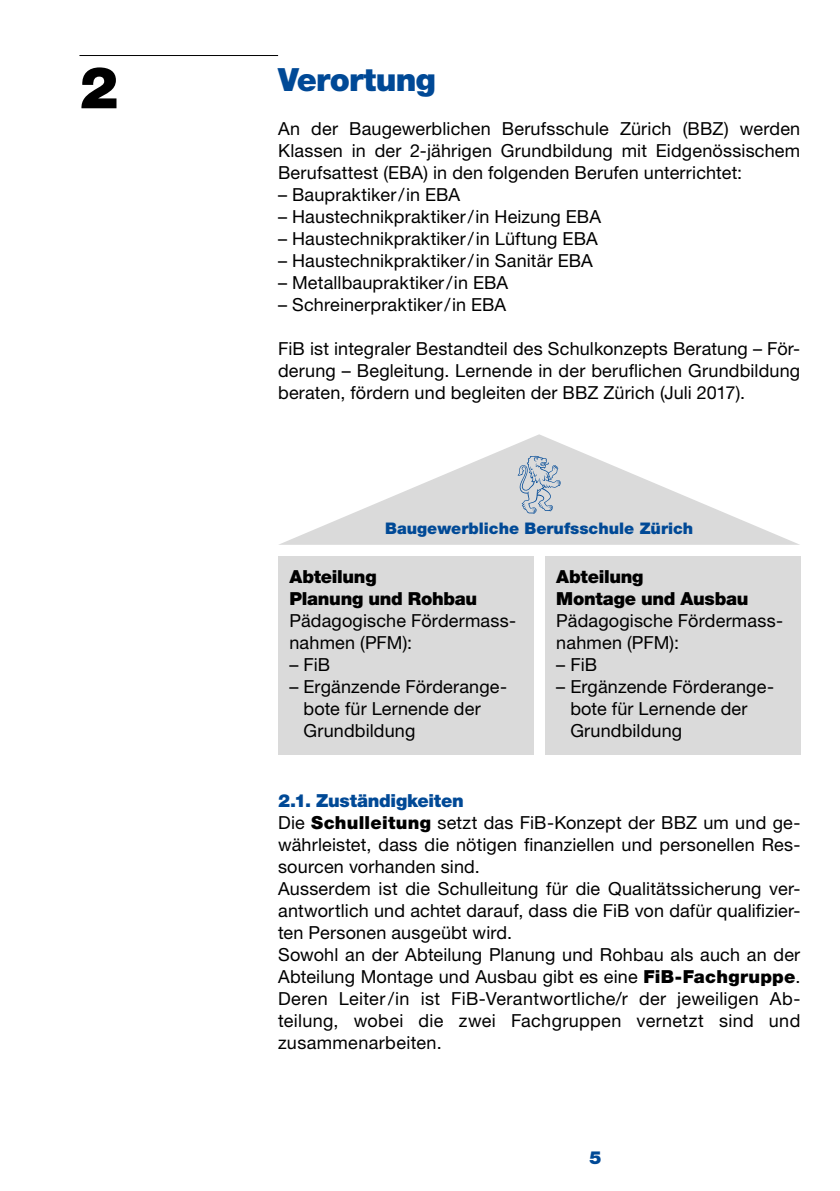
<style>
.page{position:relative;width:840px;height:1191px;background:#fff}
.page>*{position:absolute;margin:0;border:0;box-sizing:border-box;transform-origin:0 0}
.t1{font:900 58px "Helvetica Neue LT Std";color:#000}
.t2{font:900 32px "Helvetica Neue LT Std";letter-spacing:-.025em;color:#004996}
.t3{font:18px/22px "Helvetica Neue LT Std";letter-spacing:.01em;color:#000}
.t4{font:900 18px/22px "Helvetica Neue LT Std";letter-spacing:-.015em;color:#000}
.t5{font:900 18px "Helvetica Neue LT Std";color:#004996}
.t6{font:900 16px "Helvetica Neue LT Std";color:#004996}
.s1{font-weight:900;color:#004996}
.s2{font-weight:900}
</style>
<div class="page">
<hr style="left:79px;top:55px;width:199px;height:1px;background:#000">
<div style="left:278px;top:556px;width:255px;height:198px;background:#dadada"></div>
<div style="left:544px;top:556px;width:255px;height:198px;background:#dadada"></div>
<svg style="left:279px;top:434px;width:520px;height:111px"></svg>
<svg style="left:517px;top:455px;width:43px;height:59px;background:#bbc5d0"></svg>
<h1 class="t1" style="left:79px;top:53px;width:40px">2</h1>
<h2 class="t2" style="left:278px;top:60px;width:159px">Verortung</h2>
<p class="t3" style="left:278px;top:117px;width:523px;text-align:justify">An der Baugewerblichen Berufsschule Zürich (BBZ) werden Klassen in der 2-jährigen Grundbildung mit Eidgenössischem Berufsattest (EBA) in den folgenden Berufen unterrichtet:</p>
<p class="t3" style="left:278px;top:183px;width:183px">– Baupraktiker/in EBA</p>
<p class="t3" style="left:278px;top:205px;width:324px">– Haustechnikpraktiker/in Heizung EBA</p>
<p class="t3" style="left:278px;top:227px;width:321px">– Haustechnikpraktiker/in Lüftung EBA</p>
<p class="t3" style="left:278px;top:249px;width:316px">– Haustechnikpraktiker/in Sanitär EBA</p>
<p class="t3" style="left:278px;top:271px;width:231px">– Metallbaupraktiker/in EBA</p>
<p class="t3" style="left:278px;top:293px;width:229px">– Schreinerpraktiker/in EBA</p>
<p class="t3" style="left:278px;top:337px;width:523px;text-align:justify">FiB ist integraler Bestandteil des Schulkonzepts Beratung – För&shy;derung – Begleitung. Lernende in der beruflichen Grundbildung beraten, fördern und begleiten der BBZ Zürich (Juli 2017).</p>
<p class="t6" style="left:385px;top:519px;width:309px">Baugewerbliche Berufsschule Zürich</p>
<p class="t4" style="left:289px;top:565px;width:189px">Abteilung<br>Planung und Rohbau</p>
<p class="t3" style="left:289px;top:609px;width:228px">Pädagogische Fördermass&shy;nahmen (PFM):</p>
<p class="t3" style="left:289px;top:653px;width:42px">– FiB</p>
<p class="t3" style="left:303px;top:675px;width:205px;text-indent:-14px">– Ergänzende Förderange&shy;bote für Lernende der<br>Grundbildung</p>
<p class="t4" style="left:556px;top:565px;width:193px">Abteilung<br>Montage und Ausbau</p>
<p class="t3" style="left:556px;top:609px;width:228px">Pädagogische Fördermass&shy;nahmen (PFM):</p>
<p class="t3" style="left:556px;top:653px;width:42px">– FiB</p>
<p class="t3" style="left:570px;top:675px;width:205px;text-indent:-14px">– Ergänzende Förderange&shy;bote für Lernende der<br>Grundbildung</p>
<p class="t3" style="left:278px;top:789px;width:523px"><span class="s1">2.1. Zuständigkeiten<br></span>Die <span class="s2">Schulleitung</span> setzt das FiB-Konzept der BBZ um und ge&shy;währleistet, dass die nötigen finanziellen und personellen Res&shy;sourcen vorhanden sind.<br>Ausserdem ist die Schulleitung für die Qualitätssicherung ver&shy;antwortlich und achtet darauf, dass die FiB von dafür qualifizier&shy;ten Personen ausgeübt wird.<br>Sowohl an der Abteilung Planung und Rohbau als auch an der Abteilung Montage und Ausbau gibt es eine <span class="s2">FiB-Fachgruppe</span>.<br>Deren Leiter/in ist FiB-Verantwortliche/r der jeweiligen Ab&shy;teilung, wobei die zwei Fachgruppen vernetzt sind und zusammenarbeiten.</p>
<p class="t5" style="left:589px;top:1147px;width:14px">5</p>
</div>
